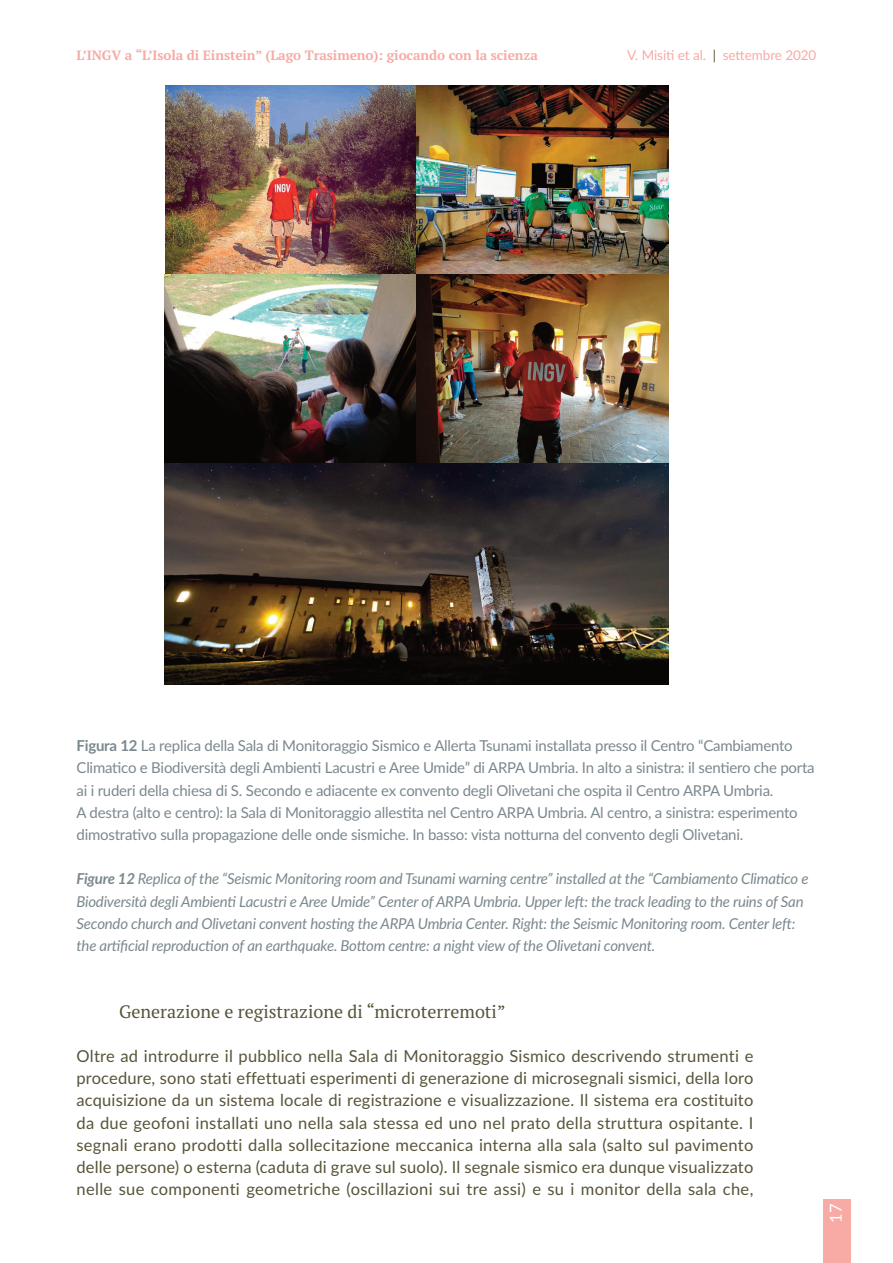
<style>
.page{position:relative;width:893px;height:1263px;background:#fff}
.page>*{position:absolute;margin:0;border:0;box-sizing:border-box;transform-origin:0 0}
.t1{font:18px "PT Serif";color:#585439}
.t2{font:16.5px/22.2px "Lato";letter-spacing:.02em;color:#585439;text-align:justify}
.t3{font:16.5px "Lato";color:#fff}
.t4{font:15px/22.2px "Lato";letter-spacing:-.015em;color:#7b888e}
.t5{font:italic 15px/22.2px "Lato";letter-spacing:-.015em;color:#7b888e}
.t6{font:700 13.5px "PT Serif";letter-spacing:-.005em;color:#f8aaa5}
.t7{font:13.5px "Lato";letter-spacing:-.005em;color:#f8aaa5}
.s1{color:#585439}
.s2{font-weight:700}
</style>
<div class="page">
<div style="left:823px;top:1199px;width:27px;height:64px;background:#f8aaa5"></div>
<img style="left:164px;top:85px;width:505px;height:599px">
<p class="t6" style="left:77px;top:50px;width:463px">L’INGV a “L’Isola di Einstein” (Lago Trasimeno): giocando con la scienza</p>
<p class="t7" style="left:627px;top:50px;width:191px">V. Misiti et al. <span class="s1">|</span> settembre 2020</p>
<p class="t4" style="left:77px;top:736px;width:740px"><span class="s2">Figura 12</span> La replica della Sala di Monitoraggio Sismico e Allerta Tsunami installata presso il Centro “Cambiamento Climatico e Biodiversità degli Ambienti Lacustri e Aree Umide” di ARPA Umbria. In alto a sinistra: il sentiero che porta ai i ruderi della chiesa di S. Secondo e adiacente ex convento degli Olivetani che ospita il Centro ARPA Umbria.<br>A destra (alto e centro): la Sala di Monitoraggio allestita nel Centro ARPA Umbria. Al centro, a sinistra: esperimento dimostrativo sulla propagazione delle onde sismiche. In basso: vista notturna del convento degli Olivetani.</p>
<p class="t5" style="left:77px;top:869px;width:734px"><span class="s2">Figure 12</span> Replica of the “Seismic Monitoring room and Tsunami warning centre” installed at the “Cambiamento Climatico e Biodiversità degli Ambienti Lacustri e Aree Umide” Center of ARPA Umbria. Upper left: the track leading to the ruins of San Secondo church and Olivetani convent hosting the ARPA Umbria Center. Right: the Seismic Monitoring room. Center left: the artificial reproduction of an earthquake. Bottom centre: a night view of the Olivetani convent.</p>
<p class="t1" style="left:119px;top:1004px;width:388px">Generazione e registrazione di “microterremoti”</p>
<p class="t2" style="left:77px;top:1046px;width:678px">Oltre ad introdurre il pubblico nella Sala di Monitoraggio Sismico descrivendo strumenti e procedure, sono stati effettuati esperimenti di generazione di microsegnali sismici, della loro acquisizione da un sistema locale di registrazione e visualizzazione. Il sistema era costituito da due geofoni installati uno nella sala stessa ed uno nel prato della struttura ospitante. I segnali erano prodotti dalla sollecitazione meccanica interna alla sala (salto sul pavimento delle persone) o esterna (caduta di grave sul suolo). Il segnale sismico era dunque visualizzato nelle sue componenti geometriche (oscillazioni sui tre assi) e su i monitor della sala che,</p>
<p class="t3" style="left:829px;top:1222px;width:21px;rotate:-90deg">17</p>
</div>
